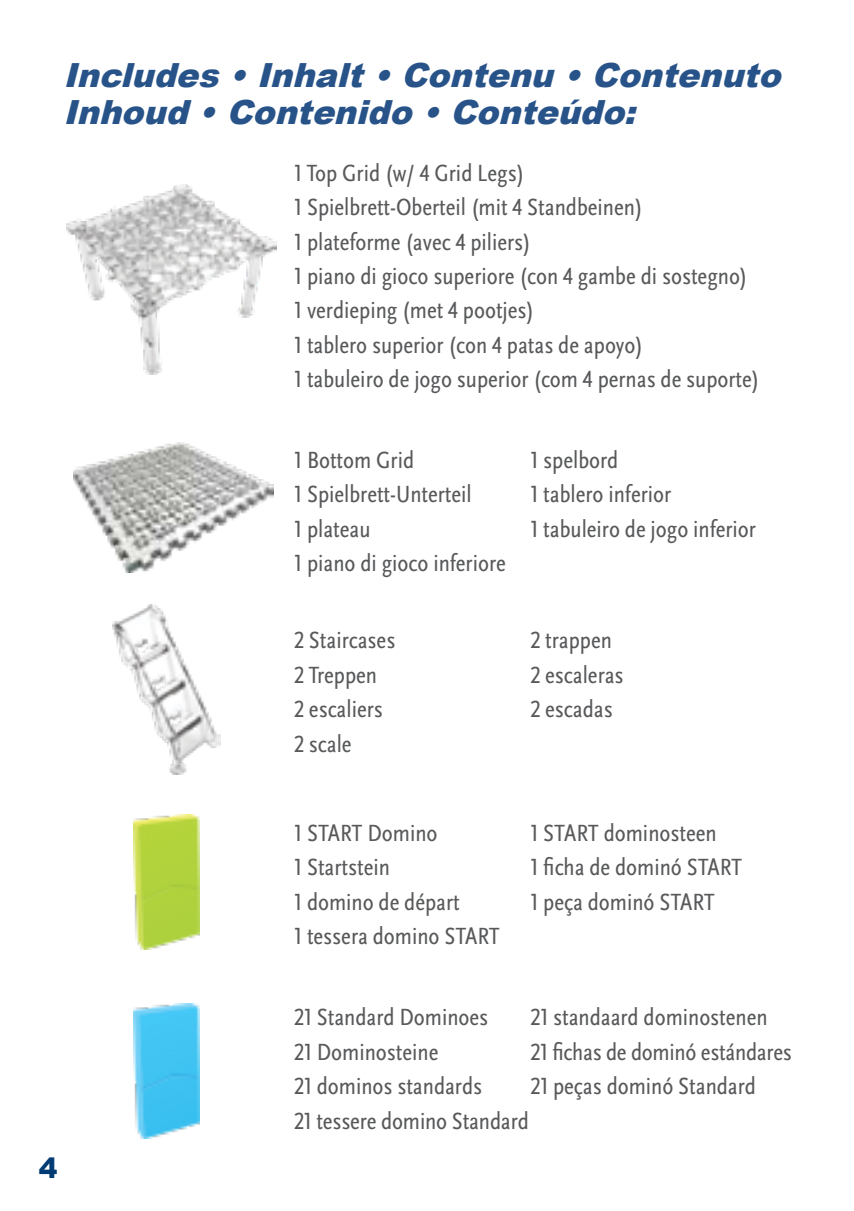
<style>
.page{position:relative;width:854px;height:1211px;background:#fff}
.page>*{position:absolute;margin:0;border:0;box-sizing:border-box;transform-origin:0 0}
.t1{font:italic 900 33.25px/36.8px "Arial";color:#285389}
.t2{font:900 28px "Arial";color:#003b74}
.t3{font:condensed 24.5px/34.3px "Scala Sans OT";color:#58595b}
</style>
<div class="page">
<img style="left:73px;top:442px;width:200px;height:130px">
<img style="left:66px;top:185px;width:210px;height:189px">
<img style="left:112px;top:604px;width:108px;height:170px">
<img style="left:134px;top:1003px;width:65px;height:135px">
<img style="left:134px;top:814px;width:65px;height:135px">
<h1 class="t1" style="left:64px;top:56px;width:729px">Includes•Inhalt•Contenu •Contenuto<br>Inhoud •Contenido •Conteúdo:</h1>
<p class="t3" style="left:294px;top:156px;width:466px">1 Top Grid (w/ 4 Grid Legs)<br>1 Spielbrett-Oberteil (mit 4 Standbeinen)<br>1 plateforme (avec 4 piliers)<br>1 piano di gioco superiore (con 4 gambe di sostegno)<br>1 verdieping (met 4 pootjes)<br>1 tablero superior (con 4 patas de apoyo)<br>1 tabuleiro de jogo superior (com 4 pernas de suporte)</p>
<p class="t3" style="left:294px;top:443px;width:213px">1 Bottom Grid<br>1 Spielbrett-Unterteil<br>1 plateau<br>1 piano di gioco inferiore</p>
<p class="t3" style="left:530px;top:443px;width:227px">1 spelbord<br>1 tablero inferior<br>1 tabuleiro de jogo inferior</p>
<p class="t3" style="left:294px;top:623px;width:103px">2 Staircases<br>2 Treppen<br>2 escaliers<br>2 scale</p>
<p class="t3" style="left:530px;top:623px;width:95px">2 trappen<br>2 escaleras<br>2 escadas</p>
<p class="t2" style="left:39px;top:1147px;width:20px">4</p>
<p class="t3" style="left:294px;top:816px;width:207px">1 START Domino<br>1 Startstein<br>1 domino de départ<br>1 tessera domino START</p>
<p class="t3" style="left:530px;top:816px;width:213px">1 START dominosteen<br>1 ficha de dominó START<br>1 peça dominó START</p>
<p class="t3" style="left:294px;top:1000px;width:236px">21 Standard Dominoes<br>21 Dominosteine<br>21 dominos standards<br>21 tessere domino Standard</p>
<p class="t3" style="left:530px;top:1000px;width:263px">21 standaard dominostenen<br>21 fichas de dominó estándares<br>21 peças dominó Standard</p>
</div>
